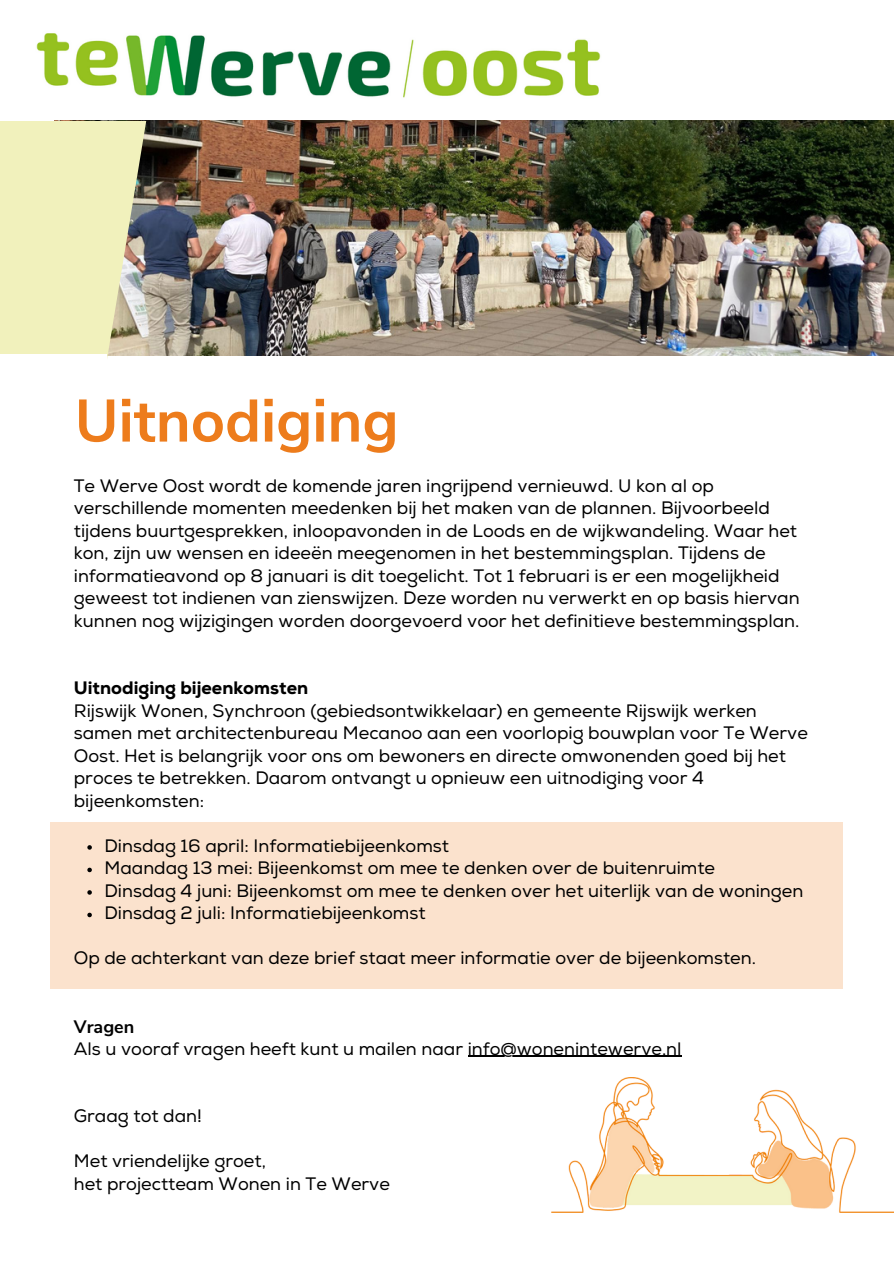
<style>
.page{position:relative;width:894px;height:1264px;background:#fff}
.page>*{position:absolute;margin:0;border:0;box-sizing:border-box;transform-origin:0 0}
.t1{font:700 59.7px "Nunito Sans";color:#ed7c1c}
.t2{font:18px/22.5px "Nexa";color:#000}
.t3{font:800 18px "Nexa";color:#000}
.t4{font:700 18px "Nunito Sans";color:#000}
</style>
<div class="page">
<img style="left:36px;top:33px;width:857px;height:323px">
<img style="left:146px;top:121px;width:747px;height:234px">
<svg style="left:0;top:121px;width:146px;height:238px;background:#e7e7b7"></svg>
<div style="left:0;top:355px;width:106px;height:268px;background:#fff"></div>
<img style="left:551px;top:1077px;width:342px;height:135px">
<div style="left:51px;top:822px;width:791px;height:166px;background:#fbe2cd"></div>
<svg style="left:87px;top:845px;width:5px;height:4px"></svg>
<svg style="left:87px;top:867px;width:5px;height:5px"></svg>
<svg style="left:87px;top:890px;width:5px;height:4px"></svg>
<svg style="left:87px;top:912px;width:5px;height:5px"></svg>
<hr style="left:467px;top:1055px;width:214px;height:1px;background:#000">
<p class="t1" style="left:75px;top:381px;width:325px">Uitnodiging</p>
<p class="t2" style="left:74px;top:476px;width:727px">Te Werve Oost wordt de komende jaren ingrijpend vernieuwd. U kon al op verschillende momenten meedenken bij het maken van de plannen. Bijvoorbeeld tijdens buurtgesprekken, inloopavonden in de Loods en de wijkwandeling. Waar het kon, zijn uw wensen en ideeën meegenomen in het bestemmingsplan. Tijdens de informatieavond op 8 januari is dit toegelicht. Tot 1 februari is er een mogelijkheid geweest tot indienen van zienswijzen. Deze worden nu verwerkt en op basis hiervan kunnen nog wijzigingen worden doorgevoerd voor het definitieve bestemmingsplan.</p>
<h1 class="t3" style="left:74px;top:681px;width:236px">Uitnodiging bijeenkomsten</h1>
<p class="t2" style="left:74px;top:701px;width:735px">Rijswijk Wonen, Synchroon (gebiedsontwikkelaar) en gemeente Rijswijk werken samen met architectenbureau Mecanoo aan een voorlopig bouwplan voor Te Werve Oost. Het is belangrijk voor ons om bewoners en directe omwonenden goed bij het proces te betrekken. Daarom ontvangt u opnieuw een uitnodiging voor 4 bijeenkomsten:</p>
<p class="t2" style="left:104px;top:836px;width:346px">Dinsdag 16 april: Informatiebijeenkomst</p>
<p class="t2" style="left:104px;top:858px;width:612px">Maandag 13 mei: Bijeenkomst om mee te denken over de buitenruimte</p>
<p class="t2" style="left:104px;top:881px;width:700px">Dinsdag 4 juni: Bijeenkomst om mee te denken over het uiterlijk van de woningen</p>
<p class="t2" style="left:104px;top:903px;width:322px">Dinsdag 2 juli: Informatiebijeenkomst</p>
<p class="t2" style="left:74px;top:948px;width:683px">Op de achterkant van deze brief staat meer informatie over de bijeenkomsten.</p>
<p class="t4" style="left:74px;top:1014px;width:62px">Vragen</p>
<p class="t2" style="left:74px;top:1038px;width:609px">Als u vooraf vragen heeft kunt u mailen naar info@wonenintewerve.nl</p>
<p class="t2" style="left:74px;top:1106px;width:129px">Graag tot dan!</p>
<p class="t2" style="left:74px;top:1151px;width:193px">Met vriendelijke groet,</p>
<p class="t2" style="left:74px;top:1173px;width:317px">het projectteam Wonen in Te Werve</p>
</div>
